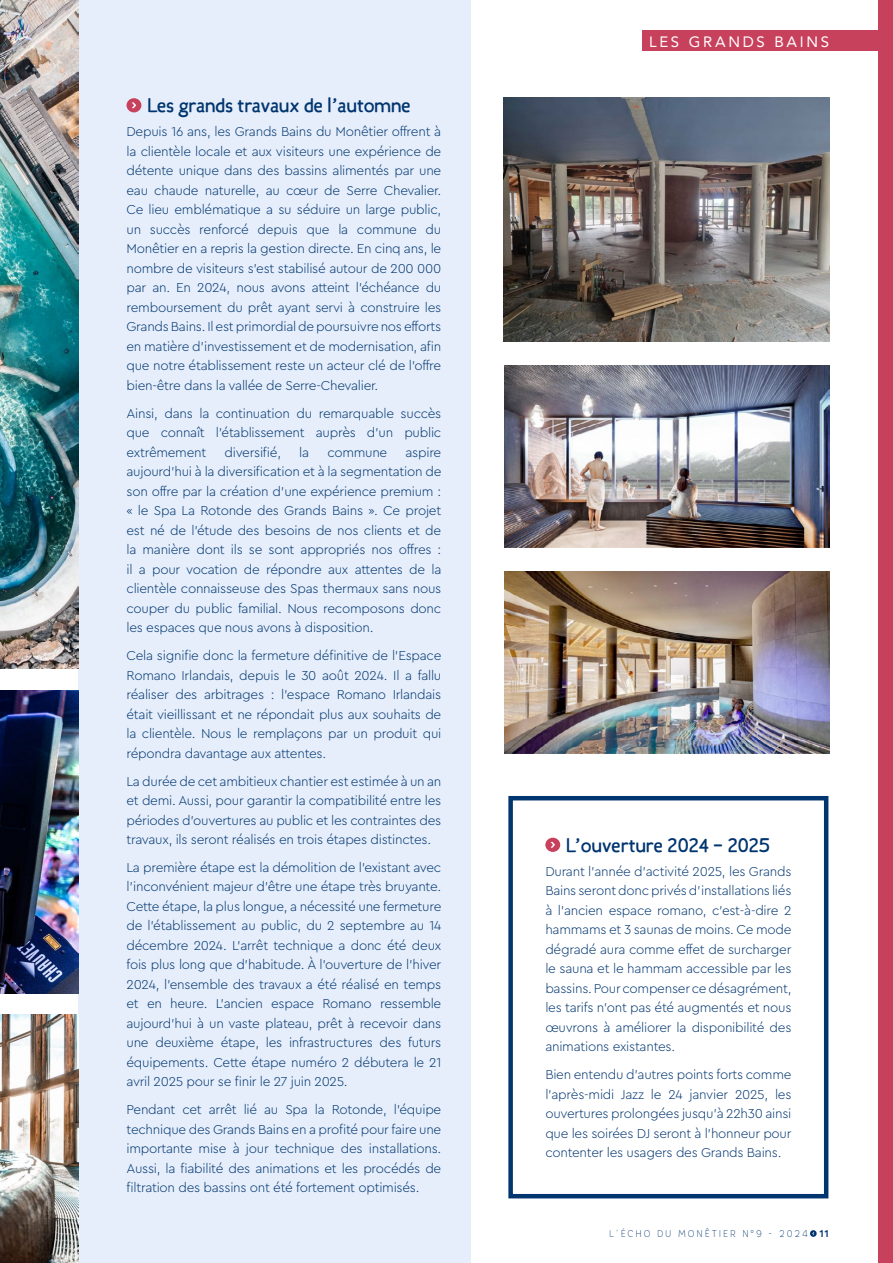
<style>
.page{position:relative;width:893px;height:1263px;background:#fff}
.page>*{position:absolute;margin:0;border:0;box-sizing:border-box;transform-origin:0 0}
.t1{font:700 19.5px "Candela";color:#00346f}
.t2{font:700 19.5px "Candela";color:#003570}
.t3{font:15px "Avenir";letter-spacing:.18em;color:#fff}
.t4{font:300 13.5px/19.5px "Cera Pro";letter-spacing:-.02em;color:#00346f;text-align:justify}
.t5{font:300 13.5px/19.5px "Cera Pro";letter-spacing:-.02em;color:#003570;text-align:justify}
.t6{font:100 9.75px "Core Rhino 25";letter-spacing:.22em;color:#00346f;scale:.9 1}
.s1{font-family:"Core Rhino 65";font-weight:700}
</style>
<div class="page">
<svg style="left:810px;top:1230px;width:7px;height:7px"></svg>
<div style="left:79px;top:0;width:392px;height:1263px;background:#e5eefa"></div>
<div style="left:508px;top:796px;width:320px;height:402px;border:4px solid #003570"></div>
<div style="left:878px;top:0;width:15px;height:1263px;background:#c7415c"></div>
<div style="left:642px;top:31px;width:251px;height:20px;background:#c7415c"></div>
<img style="left:504px;top:365px;width:325px;height:183px">
<img style="left:504px;top:571px;width:325px;height:183px">
<div style="left:127px;top:98px;width:14px;height:14px;background:#c7415c;border-radius:50%"></div>
<svg style="left:132px;top:102px;width:4px;height:6px"></svg>
<div style="left:545px;top:838px;width:15px;height:14px;background:#c7415c;border-radius:50%"></div>
<svg style="left:550px;top:842px;width:5px;height:6px"></svg>
<img style="left:504px;top:98px;width:325px;height:244px">
<img style="left:0;top:1014px;width:79px;height:249px">
<img style="left:0;top:0;width:79px;height:669px">
<img style="left:0;top:690px;width:79px;height:303px">
<h1 class="t1" style="left:147px;top:93px;width:265px">Les grands travaux de l’automne</h1>
<p class="t4" style="left:127px;top:121px;width:316px">Depuis 16 ans, les Grands Bains du Monêtier offrent à la clientèle locale et aux visiteurs une expérience de détente unique dans des bassins alimentés par une eau chaude naturelle, au cœur de Serre Chevalier.<br>Ce lieu emblématique a su séduire un large public, un succès renforcé depuis que la commune du Monêtier en a repris la gestion directe. En cinq ans, le nombre de visiteurs s'est stabilisé autour de 200 000 par an. En 2024, nous avons atteint l'échéance du remboursement du prêt ayant servi à construire les Grands Bains. Il est primordial de poursuivre nos efforts en matière d'investissement et de modernisation, afin que notre établissement reste un acteur clé de l'offre bien-être dans la vallée de Serre-Chevalier.</p>
<p class="t4" style="left:127px;top:403px;width:316px">Ainsi, dans la continuation du remarquable succès que connaît l’établissement auprès d’un public extrêmement</p>
<p class="t4" style="left:224px;top:442px;width:58px">diversifié,</p>
<p class="t4" style="left:299px;top:442px;width:11px">la</p>
<p class="t4" style="left:327px;top:442px;width:62px">commune</p>
<p class="t4" style="left:127px;top:442px;width:316px;text-indent:279px">aspire aujourd’hui à la diversification et à la segmentation de son offre par la création d’une expérience premium : « le Spa La Rotonde des Grands Bains ». Ce projet est né de l’étude des besoins de nos clients et de la manière dont ils se sont appropriés nos offres : il a pour vocation de répondre aux attentes de la clientèle connaisseuse des Spas thermaux sans nous couper du public familial. Nous recomposons donc les espaces que nous avons à disposition.</p>
<p class="t4" style="left:127px;top:645px;width:316px">Cela signifie donc la fermeture définitive de l'Espace Romano Irlandais, depuis le 30 août 2024. Il a fallu réaliser des arbitrages : l’espace Romano Irlandais était vieillissant et ne répondait plus aux souhaits de la clientèle. Nous le remplaçons par un produit qui répondra davantage aux attentes.</p>
<p class="t4" style="left:127px;top:771px;width:316px">La durée de cet ambitieux chantier est estimée à un an et demi. Aussi, pour garantir la compatibilité entre les périodes d’ouvertures au public et les contraintes des travaux, ils seront réalisés en trois étapes distinctes.</p>
<p class="t4" style="left:127px;top:857px;width:316px">La première étape est la démolition de l’existant avec l’inconvénient majeur d’être une étape très bruyante.<br>Cette étape, la plus longue, a nécessité une fermeture de l’établissement au public, du 2 septembre au 14 décembre 2024. L’arrêt technique a donc été deux fois plus long que d’habitude. À l’ouverture de l’hiver 2024, l’ensemble des travaux a été réalisé en temps et en heure. L’ancien espace Romano ressemble aujourd’hui à un vaste plateau, prêt à recevoir dans une deuxième étape, les infrastructures des futurs équipements. Cette étape numéro 2 débutera le 21 avril 2025 pour se finir le 27 juin 2025.</p>
<p class="t4" style="left:127px;top:1099px;width:316px">Pendant cet arrêt lié au Spa la Rotonde, l’équipe technique des Grands Bains en a profité pour faire une importante mise à jour technique des installations.<br>Aussi, la fiabilité des animations et les procédés de filtration des bassins ont été fortement optimisés.</p>
<p class="t3" style="left:649px;top:30px;width:182px">LES GRANDS BAINS</p>
<h1 class="t2" style="left:566px;top:832px;width:205px">L’ouverture 2024 – 2025</h1>
<p class="t5" style="left:545px;top:861px;width:248px">Durant l’année d’activité 2025, les Grands Bains seront donc privés d’installations liés à l’ancien espace romano, c’est-à-dire 2 hammams et 3 saunas de moins. Ce mode dégradé aura comme effet de surcharger le sauna et le hammam accessible par les bassins. Pour compenser ce désagrément, les tarifs n’ont pas été augmentés et nous œuvrons à améliorer la disponibilité des animations existantes.</p>
<p class="t5" style="left:545px;top:1064px;width:248px">Bien entendu d’autres points forts comme l’après-midi Jazz le 24 janvier 2025, les ouvertures prolongées jusqu’à 22h30 ainsi que les soirées DJ seront à l’honneur pour contenter les usagers des Grands Bains.</p>
<p class="t6" style="left:609px;top:1227px;width:246px">L’ÉCHO DU MONÊTIER N°9 - 2024 <span class="s1">11</span></p>
</div>
